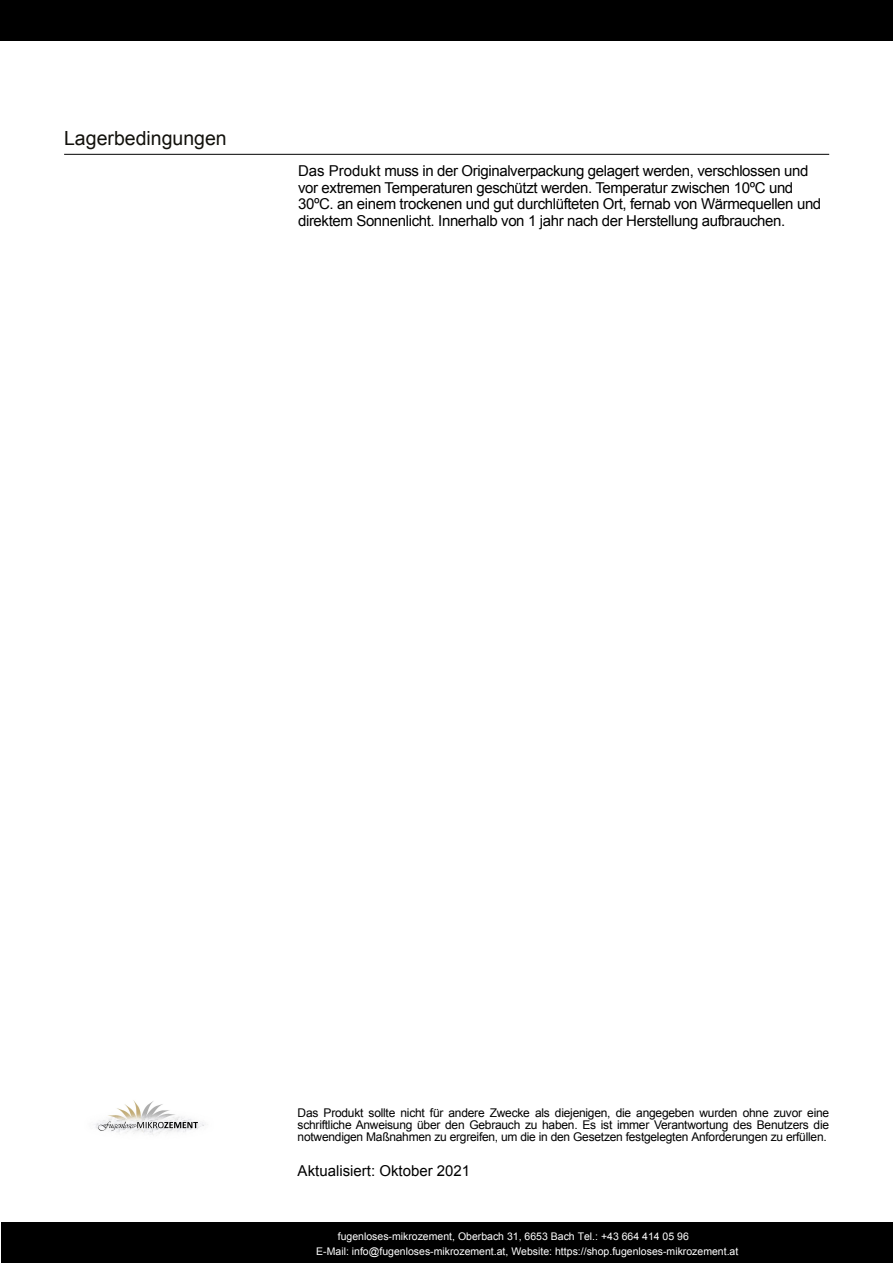
<style>
.page{position:relative;width:893px;height:1263px;background:#fff}
.page>*{position:absolute;margin:0;border:0;box-sizing:border-box;transform-origin:0 0}
.t1{font:19.5px "Arial";color:#12110c}
.t2{font:15px/16.5px "Arial";letter-spacing:-.025em;color:#000}
.t3{font:15px "Arial";color:#000}
.t4{font:12px/12px "Arial";letter-spacing:-.02em;color:#000;text-align:justify}
.t5{font:10.5px "Arial";color:#fff}
.s1{font-style:inherit}
</style>
<div class="page">
<div style="left:1px;top:1222px;width:892px;height:41px;background:#000"></div>
<div style="left:0;top:0;width:893px;height:41px;background:#000"></div>
<hr style="left:64px;top:154px;width:765px;height:1px;background:#000">
<img style="left:94px;top:1100px;width:110px;height:35px">
<h1 class="t1" style="left:64px;top:125px;width:164px">Lagerbedingungen</h1>
<p class="t2" style="left:298px;top:163px;width:525px">Das Produkt muss in der Originalverpackung gelagert werden, verschlossen und vor extremen Temperaturen geschützt werden. Temperatur zwischen 10ºC und 30ºC. an einem trockenen und gut durchlüfteten Ort, fernab von Wärmequellen und direktem Sonnenlicht. Innerhalb von 1 jahr nach der Herstellung aufbrauchen.</p>
<p class="t4" style="left:298px;top:1106px;width:533px">Das Produkt sollte nicht für andere Zwecke als diejenigen, die angegeben wurden ohne zuvor eine schriftliche Anweisung über den Gebrauch zu haben. Es ist immer Verantwortung des Benutzers die notwendigen Maßnahmen zu ergreifen, um die in den Gesetzen festgelegten Anforderungen zu erfüllen.</p>
<p class="t3" style="left:298px;top:1161px;width:174px">Aktualisiert: <span class="s1">Oktober 2021</span></p>
<p class="t5" style="left:338px;top:1229px;width:353px">fugenloses-mikrozement, Oberbach 31, 6653 Bach Tel.: +43 664 414 05 96</p>
<p class="t5" style="left:316px;top:1244px;width:424px">E-Mail: info@fugenloses-mikrozement.at, Website: https://shop.fugenloses-mikrozement.at</p>
</div>
